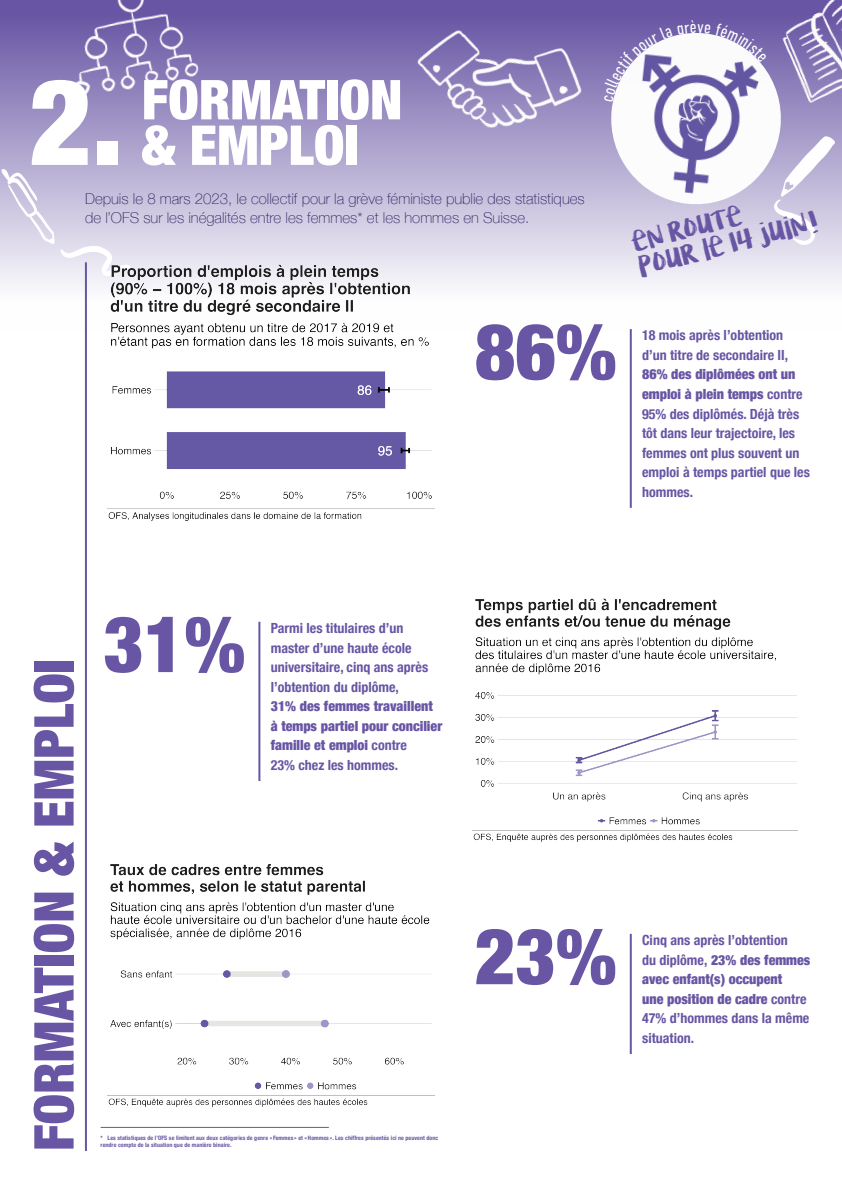
<style>
.page{position:relative;width:842px;height:1191px;background:#fff}
.page>*{position:absolute;margin:0;border:0;box-sizing:border-box;transform-origin:0 0}
.numerotation_chapitr{font:900 condensed 120px "Helvetica Neue";color:#fff}
.texte_chiffre{font:900 condensed 78px "Helvetica Neue";color:#6856a4}
.Titre_poster{font:900 condensed 78px "Helvetica Neue";color:#6856a4}
.t1{font:900 condensed 55px "Helvetica Neue";color:#6856a4}
.texte_chiffre-2{font:900 condensed 55px/45.5px "Helvetica Neue";color:#fff}
.texte_chiffre-3{font:25px/25.4px "KG Lifeis Messy";color:#6856a4}
.texte_chiffre-4{font:100 15px/19.5px "Helvetica Neue";color:#2c2360}
.texte_chiffre-5{font:700 condensed 14px/19.5px "Helvetica Neue";color:#6856a4}
.texte_chiffre-6{font:900 condensed 14px/19.5px "Helvetica Neue";color:#6856a4}
.Légende_titre{font:900 condensed 14px/19.5px "Helvetica Neue";color:#6856a4}
.Titre_poster-2{font:700 condensed 14px "Helvetica Neue";color:#6856a4}
.texte_chiffre-7{font:700 condensed 6px/6.5px "Helvetica Neue";letter-spacing:.01em;color:#6856a4}
.s1{font-weight:900}
.s2{font-weight:700}
</style>
<div class="page">
<div style="left:0;top:0;width:842px;height:332px;background:linear-gradient(to bottom,#6250a0,#fff)"></div>
<img style="left:616px;top:0;width:12px;height:20px">
<img style="left:741px;top:158px;width:101px;height:94px">
<img style="left:735px;top:0;width:107px;height:158px">
<img style="left:0;top:121px;width:135px;height:169px">
<img style="left:374px;top:0;width:242px;height:196px">
<img style="left:52px;top:0;width:166px;height:102px">
<img style="left:107px;top:262px;width:327px;height:258px">
<img style="left:473px;top:598px;width:324px;height:243px">
<img style="left:107px;top:864px;width:327px;height:242px">
<hr style="left:85px;top:262px;width:2px;height:889px;background:#6856a4">
<hr style="left:630px;top:329px;width:2px;height:179px;background:#6856a4">
<hr style="left:258px;top:622px;width:2px;height:159px;background:#6856a4">
<hr style="left:630px;top:934px;width:2px;height:120px;background:#6856a4">
<img style="left:607px;top:33px;width:178px;height:176px">
<hr style="left:101px;top:1127px;width:228px;height:1px;background:#6856a4">
<svg style="left:604px;top:20px;width:163px;height:82px"></svg>
<p class="numerotation_chapitr" style="left:29px;top:23px;width:95px">2.</p>
<p class="texte_chiffre-2" style="left:142px;top:74px;width:262px">FORMATION &amp; EMPLOI</p>
<p class="texte_chiffre-4" style="left:85px;top:188px;width:501px">Depuis le 8 mars 2023, le collectif pour la grève féministe publie des statistiques de l’OFS sur les inégalités entre les femmes* et les hommes en Suisse.</p>
<p class="texte_chiffre-3" style="left:629px;top:231px;width:186px;rotate:-15deg">en route<br>pour le 14 juin!</p>
<p class="Titre_poster" style="left:475px;top:287px;width:143px">86%</p>
<p class="Titre_poster-2" style="left:642px;top:324px;width:143px">18 mois après l’obtention</p>
<p class="texte_chiffre-5" style="left:642px;top:344px;width:169px">d’un titre de secondaire II,<br><span class="s1">86% des diplômées ont un emploi à plein temps</span> contre<br>95% des diplômés. Déjà très tôt dans leur trajectoire, les femmes ont plus souvent un emploi à temps partiel que les hommes.</p>
<p class="t1" style="left:9px;top:1151px;width:493px;rotate:-90deg">FORMATION &amp; EMPLOI</p>
<p class="texte_chiffre" style="left:103px;top:580px;width:143px">31%</p>
<p class="texte_chiffre-5" style="left:271px;top:617px;width:159px">Parmi les titulaires d’un master d’une haute école universitaire, cinq ans après</p>
<p class="Légende_titre" style="left:271px;top:676px;width:164px"><span class="s2">l’obtention du diplôme,<br></span>31% des femmes travaillent</p>
<p class="texte_chiffre-6" style="left:271px;top:715px;width:173px">à temps partiel pour concilier famille et emploi <span class="s2">contre<br>23% chez les hommes.</span></p>
<p class="texte_chiffre-7" style="left:101px;top:1134px;width:339px">* Les statistiques de l’OFS se limitent aux deux catégories de genre « Femmes » et « Hommes ». Les chiffres présentés ici ne peuvent donc rendre compte de la situation que de manière binaire.</p>
<p class="texte_chiffre" style="left:475px;top:892px;width:143px">23%</p>
<p class="texte_chiffre-6" style="left:642px;top:929px;width:170px"><span class="s2">Cinq ans après l’obtention<br>du diplôme,</span> 23% des femmes avec enfant(s) occupent<br>une position de cadre <span class="s2">contre</span></p>
<p class="texte_chiffre-5" style="left:642px;top:1007px;width:169px">47% d’hommes dans la même situation.</p>
</div>
